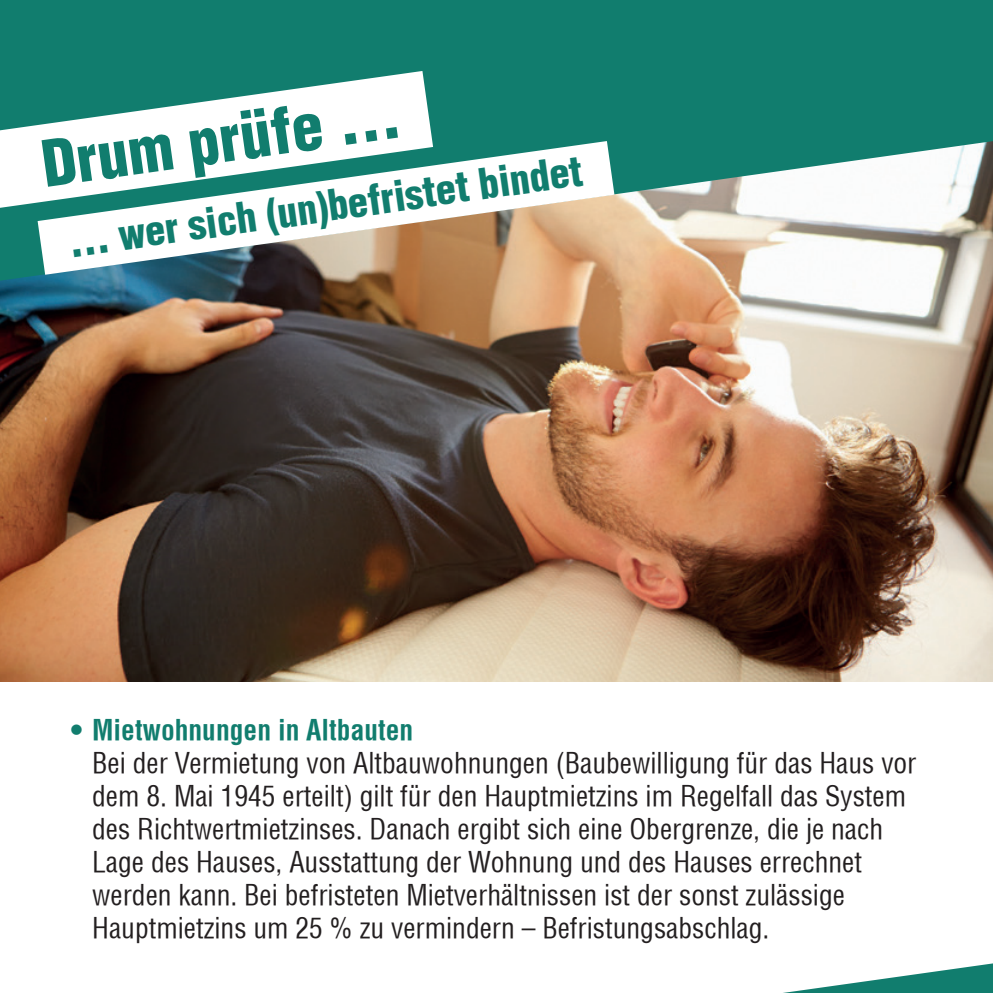
<style>
.page{position:relative;width:993px;height:993px;background:#fff}
.page>*{position:absolute;margin:0;border:0;box-sizing:border-box;transform-origin:0 0}
.t1{font:900 condensed 62.5px "Helvetica";color:#117d6e}
.t2{font:900 condensed 40px "Helvetica";color:#117d6e}
.t3{font:condensed 27.5px/33px "Helvetica";color:#231f20}
.t4{font:700 condensed 27.5px "Helvetica";color:#117d6e}
</style>
<div class="page">
<img style="left:0;top:280px;width:992px;height:401px">
<svg style="left:0;top:0;width:992px;height:280px;fill:#117d6e"></svg>
<svg style="left:790px;top:963px;width:202px;height:29px"></svg>
<svg style="left:38px;top:141px;width:576px;height:134px"></svg>
<svg style="left:0;top:71px;width:433px;height:137px"></svg>
<h1 class="t1" style="left:36px;top:125px;width:362px;rotate:-8deg">Drum prüfe ...</h1>
<h2 class="t2" style="left:66px;top:217px;width:519px;rotate:-8deg">... wer sich (un)befristet bindet</h2>
<p class="t4" style="left:71px;top:712px;width:344px">• Mietwohnungen in Altbauten</p>
<p class="t3" style="left:92px;top:746px;width:825px">Bei der Vermietung von Altbauwohnungen (Baubewilligung für das Haus vor dem 8. Mai 1945 erteilt) gilt für den Hauptmietzins im Regelfall das System des Richtwertmietzinses. Danach ergibt sich eine Obergrenze, die je nach Lage des Hauses, Ausstattung der Wohnung und des Hauses errechnet werden kann. Bei befristeten Mietverhältnissen ist der sonst zulässige Hauptmietzins um 25 % zu vermindern – Befristungsabschlag.</p>
</div>
